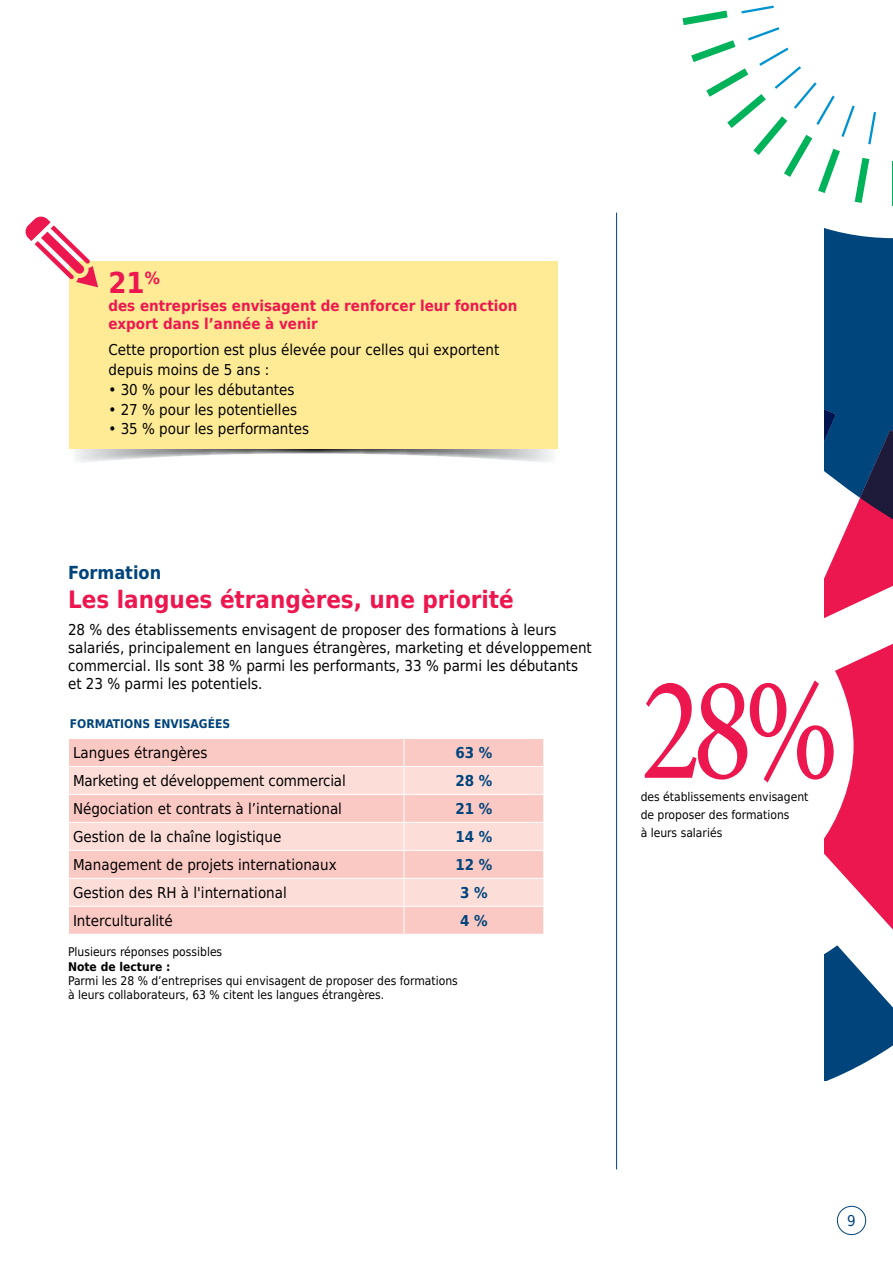
<style>
.page{position:relative;width:893px;height:1263px;background:#fff}
.page>*{position:absolute;margin:0;border:0;box-sizing:border-box;transform-origin:0 0}
.t1{font:149.4px "Minion Pro";color:#ed174f;scale:.85 1}
.t2{font:700 28.95px "DejaVu Sans Condensed";color:#ed174f}
.t3{font:700 24px "DejaVu Sans Condensed";color:#ed174f}
.t4{font:700 18px "DejaVu Sans Condensed";color:#00447c}
.t5{font:15px/18px "DejaVu Sans Condensed";color:#000}
.t6{font:700 15px/18px "DejaVu Sans Condensed";color:#ed174f}
.t7{font:700 15px "DejaVu Sans Condensed";color:#00447c}
.t8{font:15px "DejaVu Sans Condensed";color:#00447c}
.t9{font:12px/14.4px "DejaVu Sans Condensed";color:#000}
.t10{font:700 12px "DejaVu Sans Condensed";color:#00447c}
.s1{font-weight:700}
</style>
<div class="page">
<svg style="left:825px;top:945px;width:68px;height:136px;fill:#00447c"></svg>
<svg style="left:682px;top:6px;width:211px;height:924px"></svg>
<hr style="left:616px;top:213px;width:1px;height:956px;background:#00447c">
<div style="left:69px;top:739px;width:474px;height:195px;background:#fbc9c3"></div>
<svg style="left:69px;top:767px;width:474px;height:139px;background:#fcd5cf"></svg>
<hr style="left:68px;top:766px;width:336px;height:1px;background:#fff">
<hr style="left:404px;top:766px;width:140px;height:1px;background:#fff">
<hr style="left:68px;top:794px;width:336px;height:1px;background:#fff">
<hr style="left:404px;top:794px;width:140px;height:1px;background:#fff">
<hr style="left:68px;top:822px;width:336px;height:1px;background:#fff">
<hr style="left:404px;top:822px;width:140px;height:1px;background:#fff">
<hr style="left:68px;top:850px;width:336px;height:1px;background:#fff">
<hr style="left:404px;top:850px;width:140px;height:1px;background:#fff">
<hr style="left:68px;top:878px;width:336px;height:1px;background:#fff">
<hr style="left:404px;top:878px;width:140px;height:1px;background:#fff">
<hr style="left:68px;top:906px;width:336px;height:1px;background:#fff">
<hr style="left:404px;top:906px;width:140px;height:1px;background:#fff">
<svg style="left:404px;top:739px;width:1px;height:195px"></svg>
<svg style="left:543px;top:739px;width:1px;height:195px"></svg>
<svg style="left:75px;top:449px;width:478px;height:13px"></svg>
<div style="left:70px;top:262px;width:488px;height:187px;background:#ffeb95"></div>
<svg style="left:25px;top:216px;width:73px;height:71px"></svg>
<div style="left:837px;top:1206px;width:29px;height:29px;border:1px solid #00447c;border-radius:50%"></div>
<p class="t2" style="left:108px;top:259px;width:53px">21<sup>%</sup></p>
<p class="t6" style="left:108px;top:297px;width:410px">des entreprises envisagent de renforcer leur fonction export dans l’année à venir</p>
<p class="t5" style="left:108px;top:339px;width:392px;line-height:19.8px">Cette proportion est plus élevée pour celles qui exportent depuis moins de 5 ans :</p>
<p class="t5" style="left:108px;top:380px;width:188px">• 30 % pour les débutantes</p>
<p class="t5" style="left:108px;top:400px;width:190px">• 27 % pour les potentielles</p>
<p class="t5" style="left:108px;top:420px;width:202px">• 35 % pour les performantes</p>
<p class="t4" style="left:68px;top:558px;width:95px">Formation</p>
<p class="t3" style="left:68px;top:580px;width:447px">Les langues étrangères, une priorité</p>
<p class="t5" style="left:68px;top:620px;width:525px">28 % des établissements envisagent de proposer des formations à leurs salariés, principalement en langues étrangères, marketing et développement commercial. Ils sont 38 % parmi les performants, 33 % parmi les débutants et 23 % parmi les potentiels.</p>
<p class="t10" style="left:70px;top:714px;width:25px">Formati</p>
<p class="t10" style="left:124px;top:714px;width:108px">ons envisagées</p>
<p class="t5" style="left:73px;top:743px;width:136px">Langues étrangères</p>
<p class="t7" style="left:455px;top:740px;width:38px">63 %</p>
<p class="t5" style="left:73px;top:771px;width:274px">Marketing et développement commercial</p>
<p class="t7" style="left:455px;top:768px;width:38px">28 %</p>
<p class="t5" style="left:73px;top:799px;width:271px">Négociation et contrats à l’international</p>
<p class="t7" style="left:455px;top:796px;width:38px">21 %</p>
<p class="t5" style="left:73px;top:827px;width:210px">Gestion de la chaîne logistique</p>
<p class="t7" style="left:455px;top:824px;width:38px">14 %</p>
<p class="t5" style="left:73px;top:855px;width:265px">Management de projets internationaux</p>
<p class="t7" style="left:455px;top:852px;width:38px">12 %</p>
<p class="t5" style="left:73px;top:883px;width:215px">Gestion des RH à l'international</p>
<p class="t7" style="left:460px;top:880px;width:29px">3 %</p>
<p class="t5" style="left:73px;top:911px;width:101px">Interculturalité</p>
<p class="t7" style="left:460px;top:908px;width:29px">4 %</p>
<p class="t9" style="left:68px;top:944px;width:391px">Plusieurs réponses possibles<br><span class="s1">Note de lecture :<br></span>Parmi les 28 % d’entreprises qui envisagent de proposer des formations à leurs collaborateurs, 63 % citent les langues étrangères.</p>
<p class="t1" style="left:641px;top:630px;width:235px">28%</p>
<p class="t9" style="left:641px;top:787px;width:169px;line-height:18px">des établissements envisagent de proposer des formations<br>à leurs salariés</p>
<p class="t8" style="left:847px;top:1209px;width:10px">9</p>
</div>
